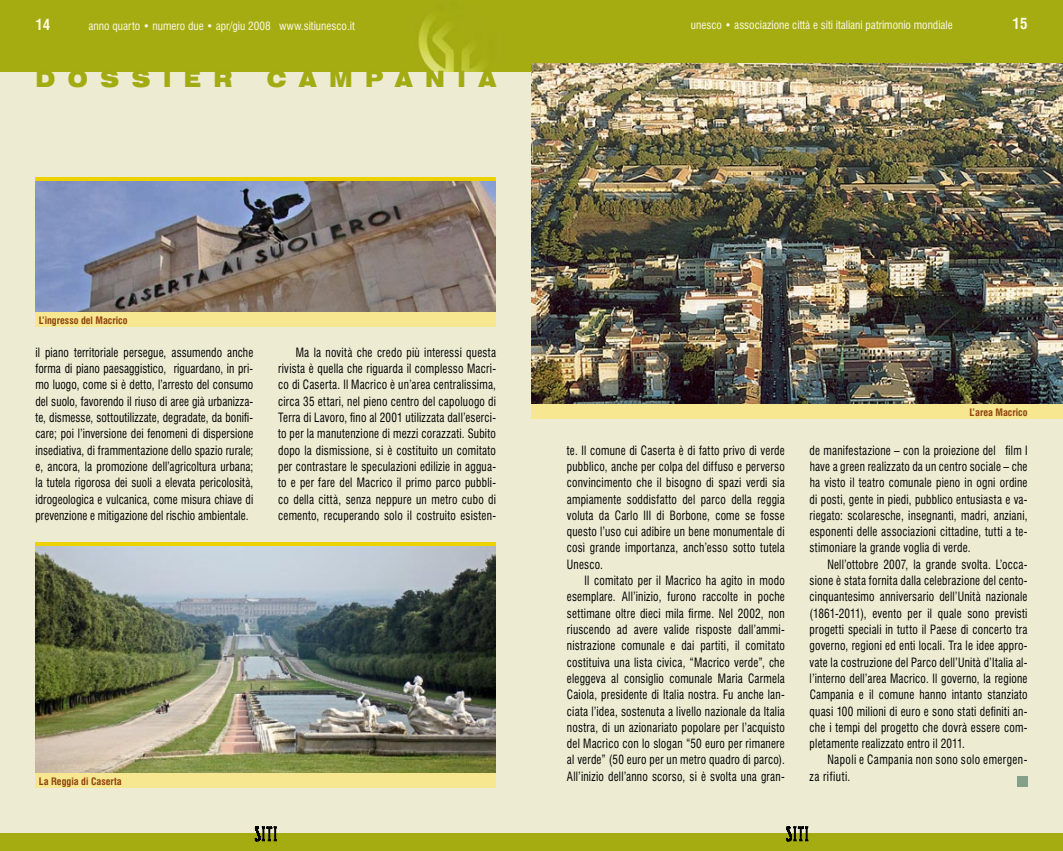
<style>
.page{position:relative;width:1063px;height:851px;background:#fff}
.page>*{position:absolute;margin:0;border:0;box-sizing:border-box;transform-origin:0 0}
.t1{font:900 expanded 22.5px "Swiss 721 BT";letter-spacing:.655em;color:#a2ab11;scale:.85 1}
.t2{font:700 condensed 15px "Swiss 721 BT";color:#fcf9e6}
.t3{font:condensed 12.5px/16.2px "Swiss 721 BT";letter-spacing:.02em;color:#000;text-align:justify;scale:.9 1}
.t4{font:condensed 12.5px/16.2px "Swiss 721 BT";letter-spacing:.04em;color:#000;scale:.9 1}
.t5{font:condensed 11.25px "Swiss 721 BT";color:#fcf9e6}
.t6{font:700 condensed 10px "Swiss 721 BT";color:#8f420e}
</style>
<div class="page">
<div style="left:0;top:0;width:531px;height:850px;background:#edecd3"></div>
<div style="left:531px;top:0;width:532px;height:850px;background:#edecd3"></div>
<img style="left:35px;top:181px;width:461px;height:131px">
<img style="left:35px;top:546px;width:461px;height:226px">
<div style="left:0;top:0;width:1063px;height:71px;background:#a5ac11"></div>
<div style="left:0;top:833px;width:1063px;height:17px;background:#a4ac11"></div>
<svg style="left:255px;top:826px;width:21px;height:15px"></svg>
<svg style="left:787px;top:826px;width:21px;height:15px"></svg>
<hr style="left:35px;top:177px;width:461px;height:4px;background:#ecd200">
<div style="left:35px;top:312px;width:461px;height:15px;background:#f7e791"></div>
<img style="left:531px;top:64px;width:532px;height:340px">
<div style="left:531px;top:404px;width:532px;height:14px;background:#f7e791"></div>
<hr style="left:35px;top:542px;width:461px;height:4px;background:#ecd200">
<div style="left:35px;top:772px;width:461px;height:15px;background:#f7e791"></div>
<div style="left:1017px;top:776px;width:11px;height:11px;background:#84a088"></div>
<p class="t2" style="left:35px;top:16px;width:16px">14</p>
<p class="t5" style="left:89px;top:19px;width:268px">anno quarto • numero due • apr/giu 2008 www.sitiunesco.it</p>
<p class="t5" style="left:691px;top:18px;width:263px">unesco • associazione città e siti italiani patrimonio mondiale</p>
<p class="t2" style="left:1013px;top:14px;width:16px">15</p>
<h1 class="t1" style="left:35px;top:65px;width:233px">DOSSIER</h1>
<h1 class="t1" style="left:267px;top:65px;width:271px">CAMPANIA</h1>
<p class="t6" style="left:39px;top:314px;width:90px">L’ingresso del Macrico</p>
<p class="t3" style="left:35px;top:344px;width:244px">il piano territoriale persegue, assumendo anche forma di piano paesaggistico, riguardano, in pri&shy;mo luogo, come si è detto, l’arresto del consumo del suolo, favorendo il riuso di aree già urbanizza&shy;te, dismesse, sottoutilizzate, degradate, da bonifi&shy;care; poi l’inversione dei fenomeni di dispersione insediativa, di frammentazione dello spazio rurale; e, ancora, la promozione dell’agricoltura urbana; la tutela rigorosa dei suoli a elevata pericolosità, idrogeologica e vulcanica, come misura chiave di prevenzione e mitigazione del rischio ambientale.</p>
<p class="t3" style="left:278px;top:344px;width:244px;text-indent:18px">Ma la novità che credo più interessi questa rivista è quella che riguarda il complesso Macri&shy;co di Caserta. Il Macrico è un’area centralissima, circa 35 ettari, nel pieno centro del capoluogo di Terra di Lavoro, fino al 2001 utilizzata dall’eserci&shy;to per la manutenzione di mezzi corazzati. Subito dopo la dismissione, si è costituito un comitato per contrastare le speculazioni edilizie in aggua&shy;to e per fare del Macrico il primo parco pubbli&shy;co della città, senza neppure un metro cubo di cemento, recuperando solo il costruito esisten-</p>
<p class="t6" style="left:39px;top:774px;width:84px">La Reggia di Caserta</p>
<p class="t3" style="left:567px;top:442px;width:244px">te. Il comune di Caserta è di fatto privo di verde pubblico, anche per colpa del diffuso e perverso convincimento che il bisogno di spazi verdi sia ampiamente soddisfatto del parco della reggia voluta da Carlo III di Borbone, come se fosse questo l’uso cui adibire un bene monumentale di così grande importanza, anch’esso sotto tutela Unesco.</p>
<p class="t3" style="left:567px;top:572px;width:244px;text-indent:18px">Il comitato per il Macrico ha agito in modo esemplare. All’inizio, furono raccolte in poche settimane oltre dieci mila firme. Nel 2002, non riuscendo ad avere valide risposte dall’ammi&shy;nistrazione comunale e dai partiti, il comitato costituiva una lista civica, “Macrico verde”, che eleggeva al consiglio comunale Maria Carmela Caiola, presidente di Italia nostra. Fu anche lan&shy;ciata l’idea, sostenuta a livello nazionale da Italia nostra, di un azionariato popolare per l’acquisto del Macrico con lo slogan “50 euro per rimanere al verde” (50 euro per un metro quadro di parco).<br>All’inizio dell’anno scorso, si è svolta una gran-</p>
<p class="t6" style="left:969px;top:406px;width:60px">L’area Macrico</p>
<p class="t3" style="left:810px;top:442px;width:244px">de manifestazione – con la proiezione del film I have a green realizzato da un centro sociale – che ha visto il teatro comunale pieno in ogni ordine di posti, gente in piedi, pubblico entusiasta e va&shy;riegato: scolaresche, insegnanti, madri, anziani, esponenti delle associazioni cittadine, tutti a te&shy;stimoniare la grande voglia di verde.</p>
<p class="t3" style="left:810px;top:556px;width:244px;text-indent:18px">Nell’ottobre 2007, la grande svolta. L’occa&shy;sione è stata fornita dalla celebrazione del cento&shy;cinquantesimo anniversario dell’Unità nazionale (1861-2011), evento per il quale sono previsti progetti speciali in tutto il Paese di concerto tra governo, regioni ed enti locali. Tra le idee appro&shy;vate la costruzione del Parco dell’Unità d’Italia al&shy;l’interno dell’area Macrico. Il governo, la regione Campania e il comune hanno intanto stanziato quasi 100 milioni di euro e sono stati definiti an&shy;che i tempi del progetto che dovrà essere com&shy;pletamente realizzato entro il 2011.</p>
<p class="t4" style="left:810px;top:751px;width:244px;text-indent:18px">Napoli e Campania non sono solo emergen&shy;za rifiuti.</p>
</div>
